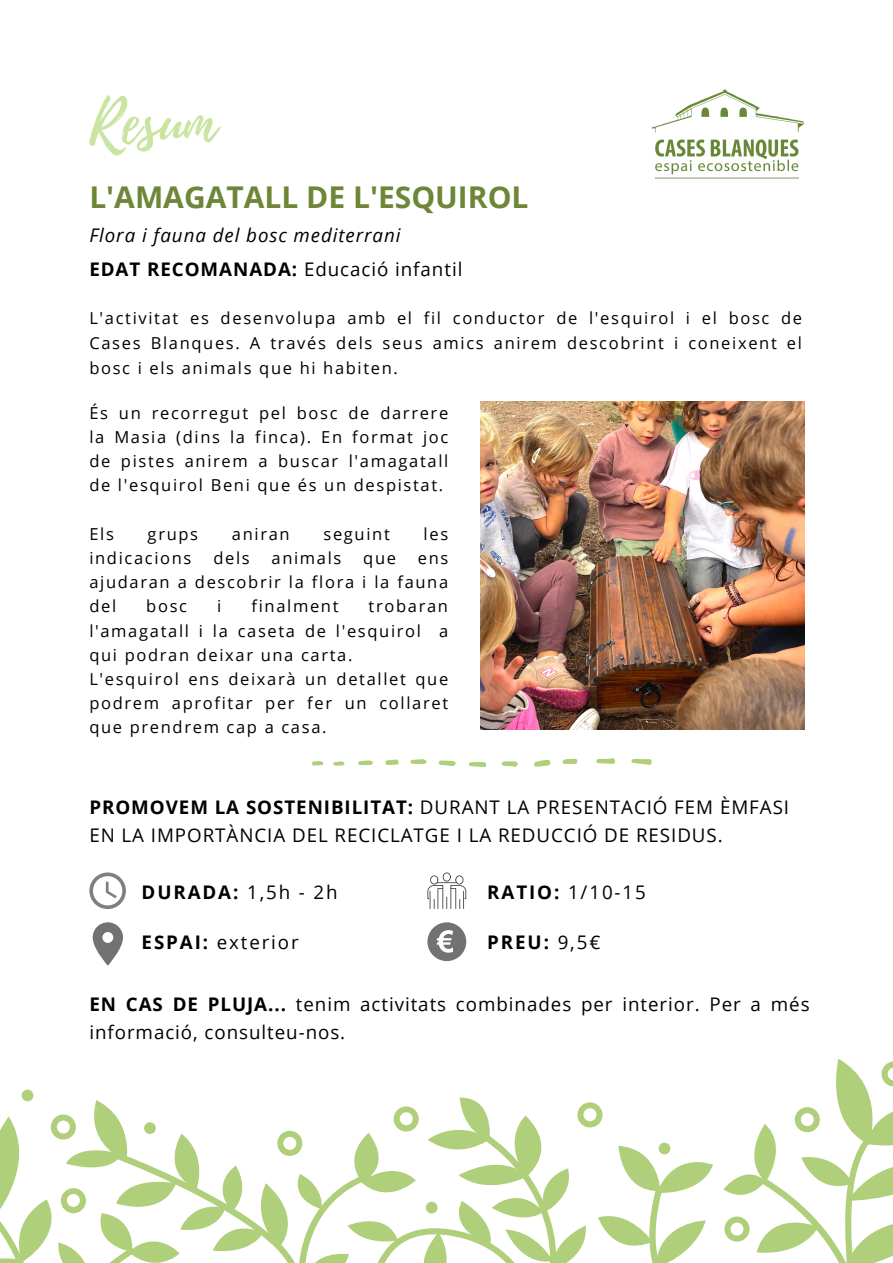
<style>
.page{position:relative;width:893px;height:1263px;background:#fff}
.page>*{position:absolute;margin:0;border:0;box-sizing:border-box;transform-origin:0 0}
.t1{font:60px "Playlist Script";color:#cae4a1}
.t2{font:700 30px "Open Sans";color:#6d8637}
.t3{font:18.75px/27.6px "Open Sans";letter-spacing:.05em;color:#000}
.t4{font:italic 18.75px "Open Sans";letter-spacing:.05em;color:#000}
.t5{font:700 18.75px "Open Sans";letter-spacing:.1em;color:#000}
.t6{font:18.75px "Open Sans";letter-spacing:.1em;color:#000}
.t7{font:16.5px/24.2px "Open Sans";letter-spacing:.1em;color:#000;text-align:justify}
.s1{font-weight:700}
.s2{font-weight:400}
</style>
<div class="page">
<img style="left:652px;top:89px;width:152px;height:90px">
<svg style="left:0;top:1059px;width:893px;height:204px"></svg>
<svg style="left:631px;top:759px;width:21px;height:6px"></svg>
<svg style="left:534px;top:760px;width:16px;height:7px"></svg>
<svg style="left:596px;top:758px;width:19px;height:6px"></svg>
<svg style="left:469px;top:762px;width:17px;height:5px"></svg>
<svg style="left:439px;top:760px;width:17px;height:6px"></svg>
<svg style="left:502px;top:761px;width:16px;height:6px"></svg>
<svg style="left:562px;top:759px;width:15px;height:5px"></svg>
<svg style="left:410px;top:759px;width:17px;height:5px"></svg>
<svg style="left:385px;top:759px;width:14px;height:6px"></svg>
<svg style="left:358px;top:760px;width:15px;height:5px"></svg>
<svg style="left:312px;top:761px;width:11px;height:5px"></svg>
<svg style="left:333px;top:761px;width:11px;height:5px"></svg>
<svg style="left:93px;top:922px;width:30px;height:44px"></svg>
<svg style="left:89px;top:872px;width:37px;height:37px"></svg>
<svg style="left:427px;top:872px;width:39px;height:37px"></svg>
<div style="left:427px;top:922px;width:39px;height:39px;background:#717273;border-radius:50%"></div>
<svg style="left:436px;top:930px;width:17px;height:23px"></svg>
<img style="left:480px;top:402px;width:324px;height:327px">
<p class="t1" style="left:89px;top:80px;width:128px">Resum</p>
<p class="t2" style="left:89px;top:176px;width:441px">L'AMAGATALL DE L'ESQUIROL</p>
<p class="t4" style="left:89px;top:222px;width:313px">Flora i fauna del bosc mediterrani</p>
<p class="t3" style="left:89px;top:254px;width:374px"><span class="s1">EDAT RECOMANADA:</span> Educació infantil</p>
<p class="t7" style="left:89px;top:306px;width:714px;line-height:24.8px">L'activitat es desenvolupa amb el fil conductor de l'esquirol i el bosc de Cases Blanques. A través dels seus amics anirem descobrint i coneixent el bosc i els animals que hi habiten.</p>
<p class="t7" style="left:89px;top:400px;width:360px">És un recorregut pel bosc de darrere la Masia (dins la finca). En format joc de pistes anirem a buscar l'amagatall de l'esquirol Beni que és un despistat.</p>
<p class="t7" style="left:89px;top:521px;width:26px">Els</p>
<p class="t7" style="left:148px;top:521px;width:52px">grups</p>
<p class="t7" style="left:232px;top:521px;width:59px">aniran</p>
<p class="t7" style="left:323px;top:521px;width:68px">seguint</p>
<p class="t7" style="left:423px;top:521px;width:26px">les</p>
<p class="t7" style="left:89px;top:545px;width:104px">indicacions</p>
<p class="t7" style="left:213px;top:545px;width:38px">dels</p>
<p class="t7" style="left:271px;top:545px;width:71px">animals</p>
<p class="t7" style="left:363px;top:545px;width:34px">que</p>
<p class="t7" style="left:89px;top:545px;width:361px;text-indent:328px">ens ajudaran a descobrir la flora i la fauna del</p>
<p class="t7" style="left:146px;top:594px;width:42px">bosc</p>
<p class="t7" style="left:217px;top:594px;width:6px">i</p>
<p class="t7" style="left:251px;top:594px;width:89px">finalment</p>
<p class="t7" style="left:89px;top:594px;width:360px;text-indent:279px">trobaran l'amagatall i la caseta de l'esquirol a qui podran deixar una carta.</p>
<p class="t7" style="left:89px;top:666px;width:360px">L'esquirol ens deixarà un detallet que podrem aprofitar per fer un collaret que prendrem cap a casa.</p>
<p class="t3" style="left:89px;top:793px;width:701px"><span class="s1">PROMOVEM LA SOSTENIBILITAT:</span> DURANT LA PRESENTACIÓ FEM ÈMFASI<br>EN LA IMPORTÀNCIA DEL RECICLATGE I LA REDUCCIÓ DE RESIDUS.</p>
<p class="t5" style="left:142px;top:878px;width:197px">DURADA: <span class="s2">1,5h - 2h</span></p>
<p class="t6" style="left:142px;top:929px;width:159px"><span class="s1">ESPAI:</span> exterior</p>
<p class="t3" style="left:487px;top:877px;width:160px"><span class="s1">RATIO:</span> 1/10-15</p>
<p class="t5" style="left:487px;top:929px;width:115px">PREU: <span class="s2">9,5€</span></p>
<p class="t3" style="left:89px;top:990px;width:722px"><span class="s1">EN CAS DE PLUJA...</span> tenim activitats combinades per interior. Per a més informació, consulteu-nos.</p>
</div>
